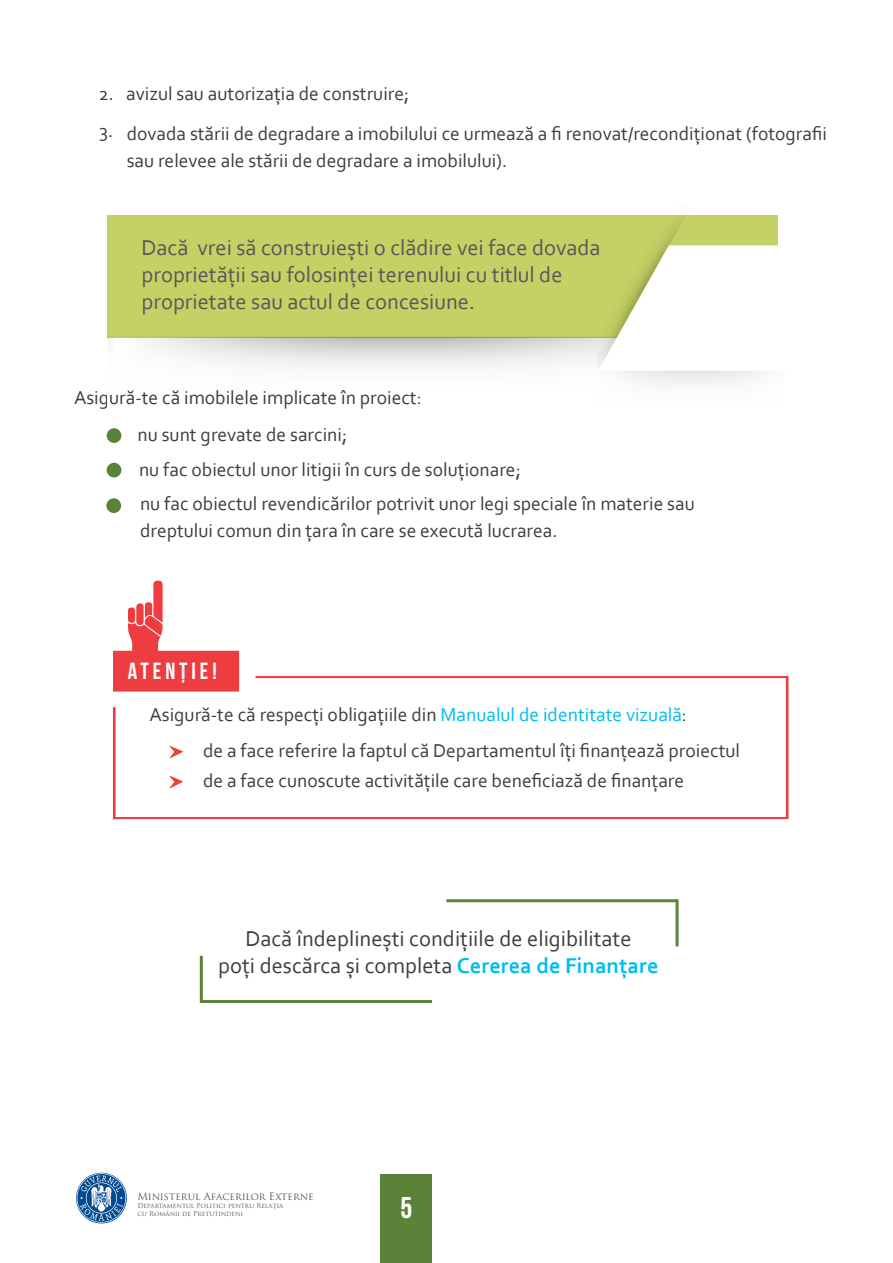
<style>
.page{position:relative;width:893px;height:1263px;background:#fff}
.page>*{position:absolute;margin:0;border:0;box-sizing:border-box;transform-origin:0 0}
.t1{font:30px "Bebas Neue";color:#fff}
.t2{font:23.4px "Bebas Neue";letter-spacing:.17em;color:#fff}
.t3{font:22.5px/27px "Corbel";color:#57585a}
.t4{font:22.5px/27px "Corbel";color:#3e3e3f;text-align:center}
.t5{font:19.5px/34.3px "Corbel";color:#3e3e3f}
.t6{font:10.05px "Trajan Pro";color:#57585a}
.t7{font:6.6px/7.9px "Trajan Pro";color:#57585a}
.s1{color:#00bcec}
.s2{font-weight:700;color:#00bcec}
</style>
<div class="page">
<svg style="left:76px;top:1172px;width:51px;height:52px"></svg>
<div style="left:381px;top:1175px;width:51px;height:88px;background:#5a8339"></div>
<div style="left:106px;top:498px;width:15px;height:15px;background:#5a8339;border-radius:50%"></div>
<div style="left:107px;top:463px;width:14px;height:14px;background:#5a8339;border-radius:50%"></div>
<div style="left:107px;top:428px;width:14px;height:15px;background:#5a8339;border-radius:50%"></div>
<div style="left:107px;top:215px;width:671px;height:123px;background:#c5d165"></div>
<svg style="left:140px;top:337px;width:434px;height:31px"></svg>
<svg style="left:616px;top:371px;width:151px;height:13px"></svg>
<svg style="left:574px;top:223px;width:204px;height:145px"></svg>
<svg style="left:200px;top:956px;width:232px;height:47px"></svg>
<svg style="left:446px;top:899px;width:233px;height:47px"></svg>
<svg style="left:113px;top:676px;width:675px;height:143px"></svg>
<svg style="left:169px;top:745px;width:14px;height:13px"></svg>
<svg style="left:169px;top:775px;width:14px;height:13px"></svg>
<svg style="left:113px;top:580px;width:126px;height:112px"></svg>
<p class="t5" style="left:99px;top:76px;width:312px">2. avizul sau autorizaţia de construire;</p>
<p class="t5" style="left:99px;top:113px;width:15px">3.</p>
<p class="t5" style="left:127px;top:119px;width:702px;line-height:27px">dovada stării de degradare a imobilului ce urmează a fi renovat/recondiţionat (fotografii sau relevee ale stării de degradare a imobilului).</p>
<p class="t3" style="left:142px;top:233px;width:461px">Dacă vrei să construiești o clădire vei face dovada proprietăţii sau folosinţei terenului cu titlul de proprietate sau actul de concesiune.</p>
<p class="t5" style="left:74px;top:380px;width:349px">Asigură-te că imobilele implicate în proiect:</p>
<p class="t5" style="left:137px;top:417px;width:211px">nu sunt grevate de sarcini;</p>
<p class="t5" style="left:139px;top:452px;width:557px">nu fac obiectul unor litigii în curs de soluţionare;<br>nu fac obiectul revendicărilor potrivit unor legi speciale în materie sau</p>
<p class="t5" style="left:140px;top:513px;width:419px">dreptului comun din ţara în care se execută lucrarea.</p>
<p class="t2" style="left:128px;top:658px;width:91px">ATENȚIE!</p>
<p class="t5" style="left:203px;top:697px;width:538px;line-height:35.4px;text-indent:-54px">Asigură-te că respecţi obligaţiile din <span class="s1">Manualul de identitate vizuală</span>:<br>de a face referire la faptul că Departamentul îţi finanţează proiectul</p>
<p class="t5" style="left:203px;top:762px;width:483px">de a face cunoscute activităţile care beneficiază de finanţare</p>
<p class="t4" style="left:218px;top:924px;width:442px">Dacă îndeplinești condiţiile de eligibilitate<br>poţi descărca și completa <span class="s2">Cererea de Finanţare</span></p>
<p class="t6" style="left:137px;top:1190px;width:178px">Ministerul Afacerilor Externe</p>
<p class="t7" style="left:137px;top:1202px;width:148px">Departamentul Politici pentru Relaţia cu Românii de Pretutindeni</p>
<h1 class="t1" style="left:401px;top:1191px;width:13px">5</h1>
</div>
